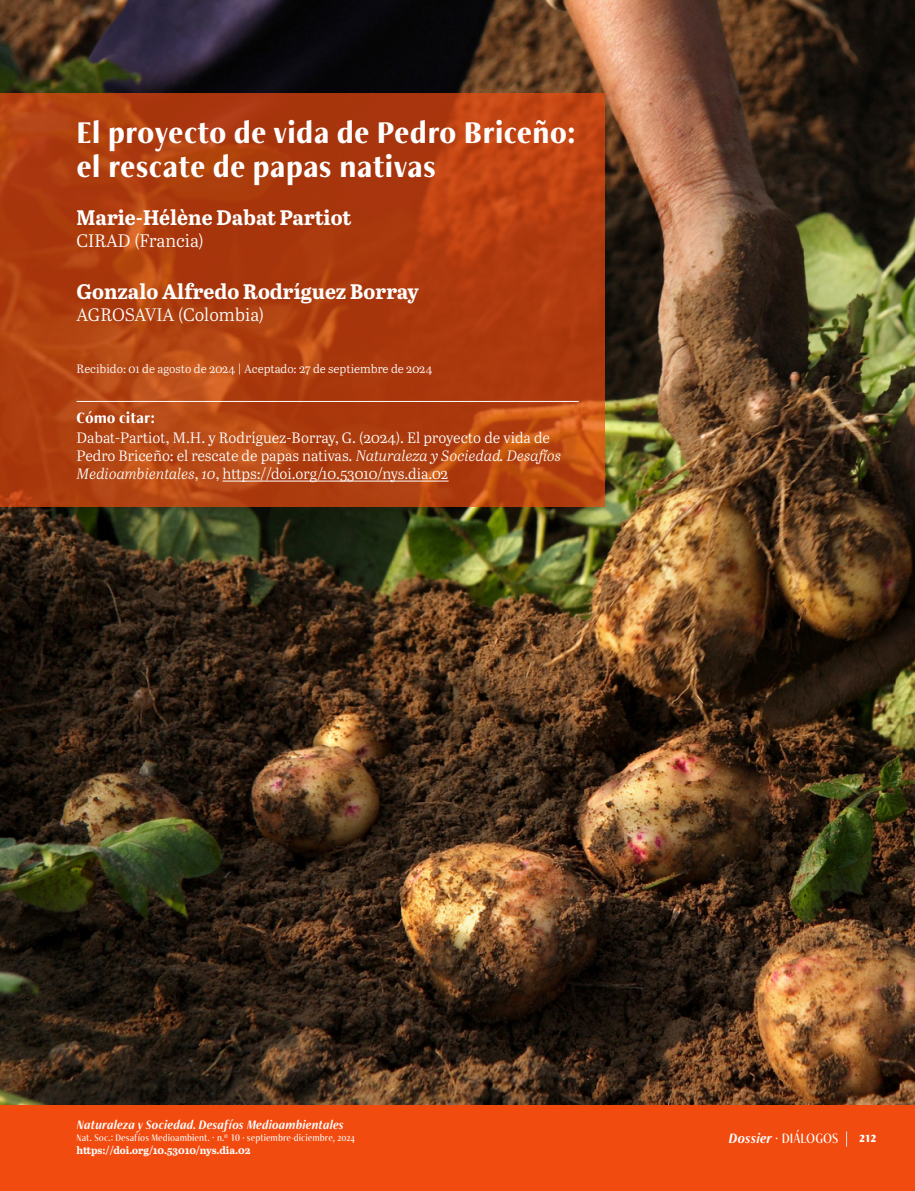
<style>
.page{position:relative;width:915px;height:1191px;background:#fff}
.page>*{position:absolute;margin:0;border:0;box-sizing:border-box;transform-origin:0 0}
.t1{font:700 33px/34.5px "Freight Neo Cnd Pro";color:#fff}
.t2{font:700 21px "Abril Text";color:#fff}
.t3{font:18px "Abril Text Lt";color:#fff}
.t4{font:700 16.5px "Freight Neo Cnd Pro";color:#fff}
.t5{font:300 15px/18px "Abril Text";color:#fff}
.t6{font:15px "Freight Neo Cnd Pro";color:#fff}
.t7{font:700 15px "Freight Neo Cnd Pro";color:#fff}
.t8{font:italic 13.5px "Freight Neo Cnd Pro Semi";color:#fff}
.t9{font:12px "Abril Text Lt";color:#fff}
.t10{font:10.5px "Freight Neo Cnd Pro";color:#fff}
.t11{font:700 10.5px "Abril Text";color:#fff}
.s1{font-family:"Abril Text Lt";font-weight:400;font-style:italic}
.s2{font-family:"Freight Neo Cnd Pro Semi";font-style:italic}
</style>
<div class="page">
<img style="left:0;top:0;width:914px;height:1106px">
<div style="left:0;top:1106px;width:914px;height:85px;background:#f24b0f"></div>
<svg style="left:0;top:94px;width:605px;height:413px;background:#b13e0f"></svg>
<hr style="left:77px;top:401px;width:501px;height:1px;background:#fff">
<hr style="left:222px;top:481px;width:226px;height:1px;background:#fff">
<h1 class="t1" style="left:77px;top:115px;width:499px">El proyecto de vida de Pedro Briceño: el rescate de papas nativas</h1>
<h2 class="t2" style="left:77px;top:202px;width:276px">Marie-Hélène Dabat Partiot</h2>
<p class="t3" style="left:77px;top:227px;width:129px">CIRAD (Francia)</p>
<h2 class="t2" style="left:77px;top:276px;width:343px">Gonzalo Alfredo Rodríguez Borray</h2>
<p class="t3" style="left:77px;top:301px;width:189px">AGROSAVIA (Colombia)</p>
<p class="t9" style="left:77px;top:360px;width:357px">Recibido: 01 de agosto de 2024 | Aceptado: 27 de septiembre de 2024</p>
<p class="t4" style="left:77px;top:408px;width:79px">Cómo citar:</p>
<p class="t5" style="left:77px;top:428px;width:486px">Dabat-Partiot, M.H. y Rodríguez-Borray, G. (2024). El proyecto de vida de<br>Pedro Briceño: el rescate de papas nativas. <span class="s1">Naturaleza y Sociedad. Desafíos<br>Medioambientales</span>, <span class="s1">10</span>, https://doi.org/10.53010/nys.dia.02</p>
<p class="t8" style="left:77px;top:1116px;width:268px">Naturaleza y Sociedad. Desafíos Medioambientales</p>
<p class="t10" style="left:77px;top:1131px;width:280px">Nat. Soc.: Desafíos Medioambient. · n.º 10 · septiembre-diciembre, 2024</p>
<p class="t11" style="left:77px;top:1142px;width:175px">https://doi.org/10.53010/nys.dia.02</p>
<p class="t6" style="left:728px;top:1128px;width:111px"><span class="s2">Dossier</span> • DIÁLOGOS</p>
<p class="t7" style="left:858px;top:1128px;width:19px">212</p>
</div>
